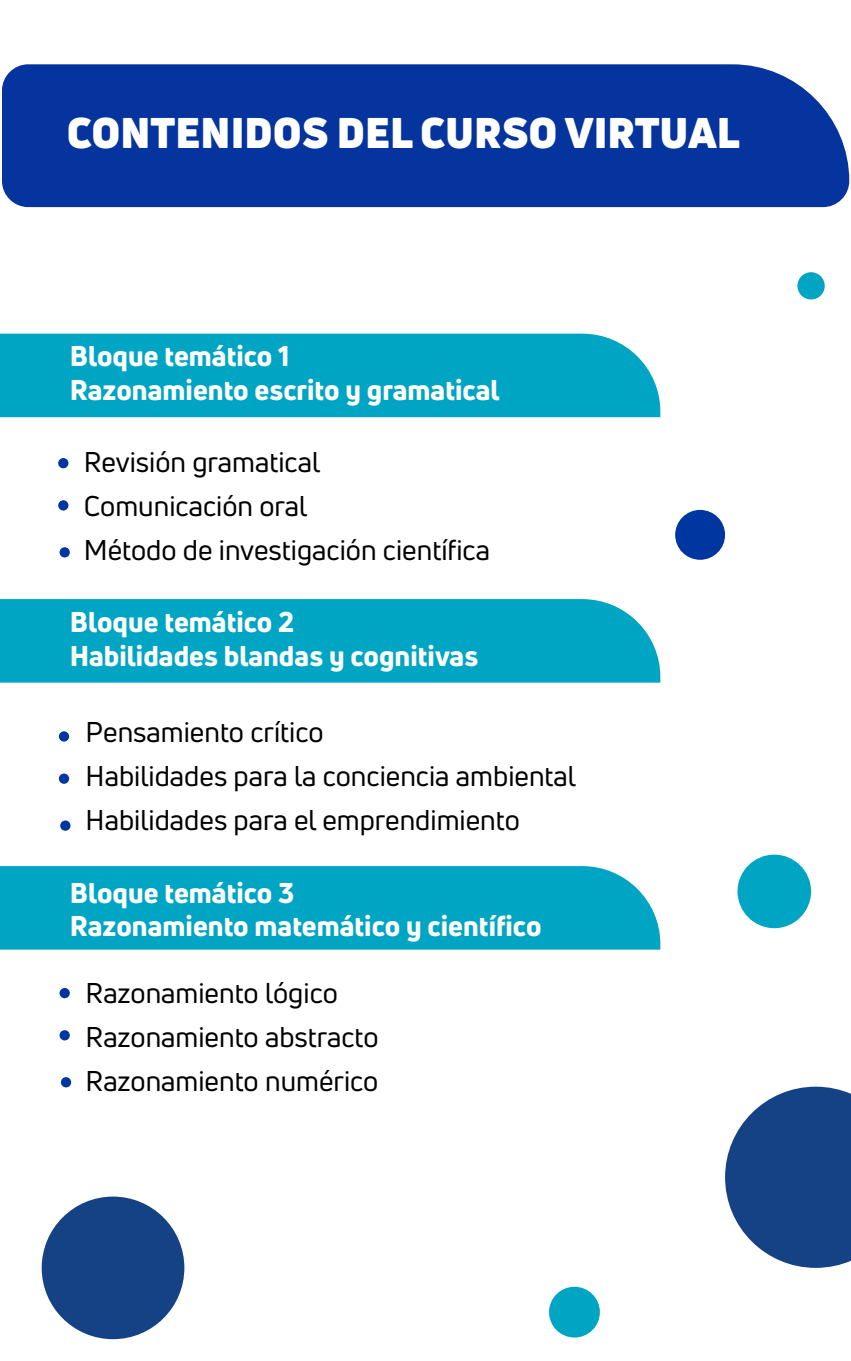
<style>
.page{position:relative;width:851px;height:1361px;background:#fff}
.page>*{position:absolute;margin:0;border:0;box-sizing:border-box;transform-origin:0 0}
.t1{font:900 42px "Uni Neue";color:#fff}
.t2{font:28px/44px "Uni Neue";color:#000}
.t3{font:800 28px/33.6px "Uni Neue";color:#fff}
</style>
<div class="page">
<div style="left:2px;top:64px;width:847px;height:143px;background:#06349e"></div>
<div style="left:42px;top:1196px;width:142px;height:143px;background:#154284;border-radius:50%"></div>
<svg style="left:725px;top:1086px;width:125px;height:182px"></svg>
<div style="left:737px;top:854px;width:74px;height:74px;background:#00a5c3;border-radius:50%"></div>
<div style="left:549px;top:1286px;width:50px;height:51px;background:#00a5c3;border-radius:50%"></div>
<div style="left:797px;top:272px;width:27px;height:27px;background:#00a5c3;border-radius:50%"></div>
<div style="left:675px;top:510px;width:50px;height:50px;background:#0036a0;border-radius:50%"></div>
<div style="left:0;top:334px;width:660px;height:83px;background:#00a5c3"></div>
<div style="left:0;top:599px;width:660px;height:83px;background:#00a5c3"></div>
<div style="left:0;top:866px;width:660px;height:83px;background:#00a5c3"></div>
<div style="left:58px;top:458px;width:10px;height:10px;background:#0036a0;border-radius:50%"></div>
<div style="left:58px;top:500px;width:10px;height:10px;background:#0036a0;border-radius:50%"></div>
<div style="left:60px;top:547px;width:10px;height:10px;background:#0036a0;border-radius:50%"></div>
<div style="left:59px;top:731px;width:10px;height:10px;background:#0036a0;border-radius:50%"></div>
<div style="left:59px;top:773px;width:10px;height:11px;background:#0036a0;border-radius:50%"></div>
<div style="left:60px;top:820px;width:10px;height:11px;background:#0036a0;border-radius:50%"></div>
<div style="left:60px;top:988px;width:10px;height:10px;background:#0036a0;border-radius:50%"></div>
<div style="left:60px;top:1030px;width:10px;height:10px;background:#0036a0;border-radius:50%"></div>
<div style="left:61px;top:1077px;width:10px;height:10px;background:#0036a0;border-radius:50%"></div>
<h1 class="t1" style="left:67px;top:104px;width:674px">CONTENIDOS DEL CURSO VIRTUAL</h1>
<p class="t3" style="left:70px;top:339px;width:431px">Bloque temático 1<br>Razonamiento escrito y gramatical</p>
<p class="t2" style="left:84px;top:440px;width:407px">Revisión gramatical<br>Comunicación oral<br>Método de investigación científica</p>
<p class="t3" style="left:70px;top:605px;width:410px">Bloque temático 2<br>Habilidades blandas y cognitivas</p>
<p class="t2" style="left:86px;top:709px;width:492px">Pensamiento crítico<br>Habilidades para la conciencia ambiental<br>Habilidades para el emprendimiento</p>
<p class="t3" style="left:70px;top:875px;width:473px">Bloque temático 3<br>Razonamiento matemático y científico</p>
<p class="t2" style="left:86px;top:971px;width:294px">Razonamiento lógico<br>Razonamiento abstracto<br>Razonamiento numérico</p>
</div>
